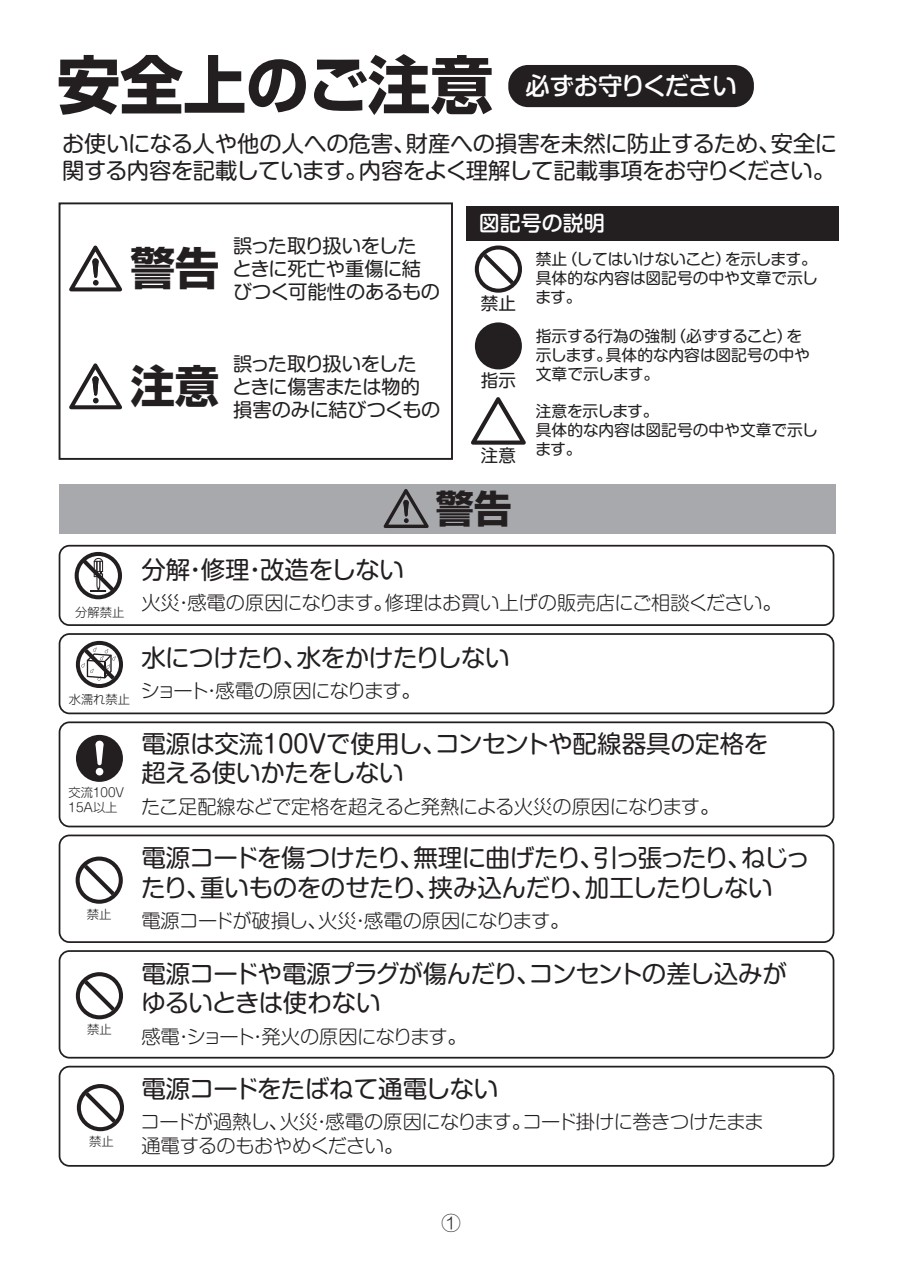
<style>
.page{position:relative;width:903px;height:1275px;background:#fff}
.page>*{position:absolute;margin:0;border:0;box-sizing:border-box;transform-origin:0 0}
.t1{font:700 63px "Shin Go Pro";color:#231f20}
.t2{font:700 44.62px "Shin Go Pro";color:#231f20}
.t3{font:700 37.98px "Shin Go Pro";color:#231f20}
.t4{font:24.5px/29.4px "Shin M Go Pro";letter-spacing:-.02em;color:#231f20}
.t5{font:24.5px/29.4px "Shin M Go Pro";color:#231f20}
.t6{font:500 24.5px "Shin M Go Pro";letter-spacing:-.025em;color:#fff}
.t7{font:22.22px/26.8px "Shin M Go Pro";letter-spacing:-.01em;color:#231f20}
.t8{font:500 21px "Shin M Go Pro";color:#fff}
.t9{font:300 19.25px "Shin M Go Pro";letter-spacing:-.03em;color:#231f20}
.t10{font:19.25px/23.1px "Shin M Go Pro";letter-spacing:-.03em;color:#231f20}
.t11{font:300 19.25px "Shin M Go Pro";letter-spacing:-.01em;color:#231f20}
.t12{font:17.5px "Shin M Go Pro";color:#231f20}
.t13{font:15.75px/18.9px "Shin M Go Pro";color:#231f20}
.t14{font:300 12.25px/14.7px "Shin M Go Pro";color:#231f20}
</style>
<div class="page">
<div style="left:508px;top:65px;width:246px;height:42px;background:#231f20;border-radius:20px"></div>
<div style="left:59px;top:202px;width:394px;height:258px;border:2px solid #231f20"></div>
<svg style="left:69px;top:246px;width:53px;height:45px"></svg>
<svg style="left:69px;top:363px;width:53px;height:46px"></svg>
<div style="left:466px;top:206px;width:372px;height:35px;background:#231f20"></div>
<svg style="left:475px;top:245px;width:47px;height:48px"></svg>
<div style="left:475px;top:322px;width:47px;height:47px;background:#231f20;border-radius:50%"></div>
<svg style="left:471px;top:397px;width:55px;height:48px"></svg>
<div style="left:60px;top:484px;width:776px;height:49px;background:#a8a9ad"></div>
<svg style="left:384px;top:489px;width:45px;height:39px"></svg>
<svg style="left:75px;top:552px;width:47px;height:47px"></svg>
<div style="left:59px;top:545px;width:775px;height:81px;border:2px solid #231f20;border-radius:10px"></div>
<svg style="left:76px;top:641px;width:47px;height:47px"></svg>
<div style="left:59px;top:633px;width:775px;height:81px;border:2px solid #231f20;border-radius:10px"></div>
<svg style="left:77px;top:1084px;width:47px;height:47px"></svg>
<div style="left:59px;top:1066px;width:775px;height:101px;border:2px solid #231f20;border-radius:10px"></div>
<div style="left:76px;top:735px;width:47px;height:47px;background:#231f20;border-radius:50%"></div>
<svg style="left:95px;top:741px;width:9px;height:24px"></svg>
<div style="left:96px;top:768px;width:7px;height:7px;background:#fff;border-radius:50%"></div>
<div style="left:59px;top:721px;width:775px;height:106px;border:2px solid #231f20;border-radius:10px"></div>
<svg style="left:76px;top:856px;width:47px;height:48px"></svg>
<div style="left:59px;top:834px;width:775px;height:109px;border:2px solid #231f20;border-radius:10px"></div>
<svg style="left:76px;top:972px;width:47px;height:47px"></svg>
<div style="left:59px;top:950px;width:775px;height:108px;border:2px solid #231f20;border-radius:10px"></div>
<h1 class="t1" style="left:57px;top:35px;width:438px">安全上のご注意</h1>
<p class="t6" style="left:525px;top:66px;width:213px">必ずお守りください</p>
<p class="t7" style="left:62px;top:128px;width:776px">お使いになる人や他の人への危害、財産への損害を未然に防止するため、安全に関する内容を記載しています。内容をよく理解して記載事項をお守りください。</p>
<h2 class="t2" style="left:130px;top:233px;width:91px">警告</h2>
<p class="t10" style="left:232px;top:232px;width:209px">誤った取り扱いをした<br>ときに死亡や重傷に結びつく可能性のあるもの</p>
<h2 class="t2" style="left:130px;top:351px;width:91px">注意</h2>
<p class="t10" style="left:232px;top:349px;width:210px">誤った取り扱いをした<br>ときに傷害または物的損害のみに結びつくもの</p>
<p class="t8" style="left:479px;top:206px;width:127px">図記号の説明</p>
<p class="t12" style="left:481px;top:289px;width:36px">禁止</p>
<p class="t12" style="left:481px;top:366px;width:36px">指示</p>
<p class="t12" style="left:481px;top:441px;width:36px">注意</p>
<p class="t13" style="left:535px;top:248px;width:284px;text-align:justify">禁止（してはいけないこと）を示します。具体的な内容は図記号の中や文章で示します。</p>
<p class="t13" style="left:536px;top:325px;width:276px">指示する行為の強制（必ずすること）を示します。具体的な内容は図記号の中や文章で示します。</p>
<p class="t13" style="left:535px;top:400px;width:284px">注意を示します。<br>具体的な内容は図記号の中や文章で示します。</p>
<h3 class="t3" style="left:436px;top:478px;width:77px">警告</h3>
<p class="t4" style="left:141px;top:552px;width:264px">分解・修理・改造をしない</p>
<p class="t11" style="left:75px;top:587px;width:708px"><sub>分解禁止</sub> 火災・感電の原因になります。修理はお買い上げの販売店にご相談ください。</p>
<p class="t4" style="left:141px;top:640px;width:370px">水につけたり、水をかけたりしない</p>
<p class="t9" style="left:69px;top:676px;width:353px"><sub>水濡れ禁止</sub> ショート・感電の原因になります。</p>
<p class="t14" style="left:69px;top:783px;width:57px">交流100V<br>15A以上</p>
<p class="t5" style="left:141px;top:726px;width:628px">電源は交流100Vで使用し、コンセントや配線器具の定格を超える使いかたをしない</p>
<p class="t9" style="left:141px;top:791px;width:580px">たこ足配線などで定格を超えると発熱による火災の原因になります。</p>
<p class="t4" style="left:141px;top:840px;width:671px">電源コードを傷つけたり、無理に曲げたり、引っ張ったり、ねじったり、重いものをのせたり、挟み込んだり、加工したりしない</p>
<p class="t14" style="left:87px;top:905px;width:26px">禁止</p>
<p class="t9" style="left:141px;top:905px;width:430px">電源コードが破損し、火災・感電の原因になります。</p>
<p class="t4" style="left:141px;top:956px;width:647px">電源コードや電源プラグが傷んだり、コンセントの差し込みがゆるいときは使わない</p>
<p class="t14" style="left:87px;top:1021px;width:26px">禁止</p>
<p class="t9" style="left:141px;top:1021px;width:327px">感電・ショート・発火の原因になります。</p>
<p class="t4" style="left:141px;top:1071px;width:359px">電源コードをたばねて通電しない</p>
<p class="t9" style="left:141px;top:1107px;width:624px">コードが過熱し、火災・感電の原因になります。コード掛けに巻きつけたまま</p>
<p class="t14" style="left:89px;top:1133px;width:26px">禁止</p>
<p class="t9" style="left:141px;top:1130px;width:263px">通電するのもおやめください。</p>
</div>
